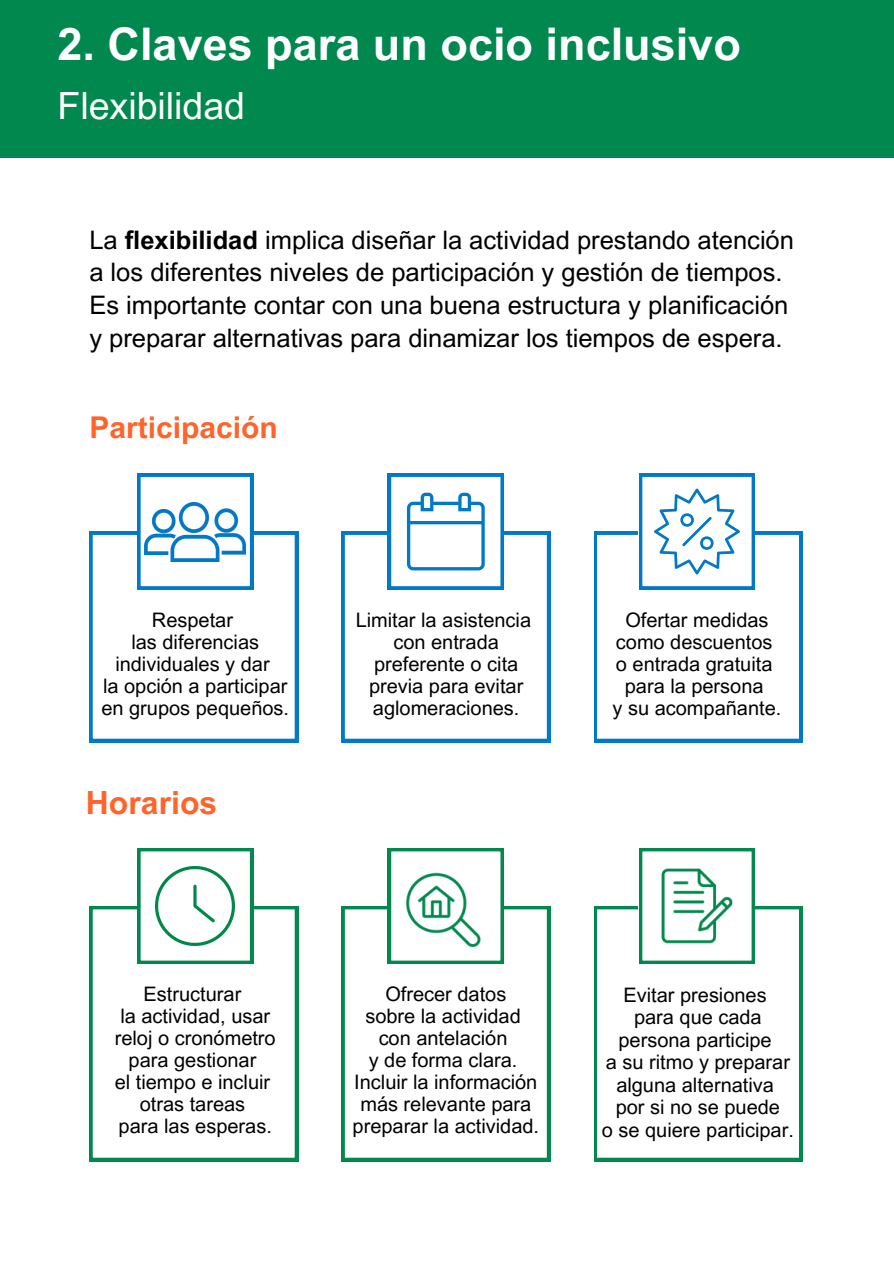
<style>
.page{position:relative;width:894px;height:1264px;background:#fff}
.page>*{position:absolute;margin:0;border:0;box-sizing:border-box;transform-origin:0 0}
.t1{font:700 45px "Arial MT Pro";color:#fff}
.t2{font:37.5px "Arial MT Pro";color:#fff}
.t3{font:700 31.95px "Arial MT Pro";color:#ff642b}
.t4{font:700 30px "Arial MT Pro";color:#ff642b}
.t5{font:25.5px/32.7px "Arial MT Pro";color:#000}
.t6{font:19.95px/21.9px "Arial MT Pro";color:#000;text-align:center}
.s1{font-weight:700}
</style>
<div class="page">
<div style="left:0;top:0;width:893px;height:157px;background:#01884e"></div>
<svg style="left:90px;top:473px;width:208px;height:269px"></svg>
<img style="left:145px;top:502px;width:101px;height:59px">
<svg style="left:342px;top:473px;width:208px;height:269px"></svg>
<svg style="left:594px;top:473px;width:208px;height:269px"></svg>
<svg style="left:90px;top:906px;width:208px;height:255px"></svg>
<svg style="left:137px;top:848px;width:116px;height:115px"></svg>
<img style="left:156px;top:866px;width:78px;height:79px">
<svg style="left:342px;top:906px;width:208px;height:255px"></svg>
<svg style="left:388px;top:848px;width:115px;height:115px"></svg>
<img style="left:395px;top:855px;width:101px;height:101px">
<svg style="left:594px;top:906px;width:208px;height:255px"></svg>
<svg style="left:638px;top:848px;width:116px;height:115px"></svg>
<img style="left:646px;top:855px;width:101px;height:101px">
<h1 class="t1" style="left:57px;top:27px;width:684px">2. Claves para un ocio inclusivo</h1>
<h1 class="t2" style="left:57px;top:91px;width:189px">Flexibilidad</h1>
<h3 class="t5" style="left:89px;top:227px;width:706px">La <span class="s1">flexibilidad</span> implica diseñar la actividad prestando atención a los diferentes niveles de participación y gestión de tiempos.<br>Es importante contar con una buena estructura y planificación y preparar alternativas para dinamizar los tiempos de espera.</h3>
<h2 class="t4" style="left:89px;top:416px;width:190px">Participación</h2>
<p class="t6" style="left:152px;top:611px;width:82px">Respetar</p>
<p class="t6" style="left:115px;top:633px;width:156px">las diferencias individuales y dar</p>
<p class="t6" style="left:101px;top:677px;width:189px;text-align:left">la opción a participar en grupos pequeños.</p>
<p class="t3" style="left:86px;top:790px;width:133px">Horarios</p>
<p class="t6" style="left:355px;top:611px;width:177px">Limitar la asistencia</p>
<p class="t6" style="left:369px;top:633px;width:156px">con entrada preferente o cita previa para evitar aglomeraciones.</p>
<p class="t6" style="left:625px;top:611px;width:145px">Ofertar medidas</p>
<p class="t6" style="left:615px;top:633px;width:158px">como descuentos</p>
<p class="t6" style="left:615px;top:655px;width:158px">o entrada gratuita</p>
<p class="t6" style="left:624px;top:677px;width:140px">para la persona</p>
<p class="t6" style="left:612px;top:699px;width:170px">y su acompañante.</p>
<h2 class="t6" style="left:144px;top:985px;width:99px">Estructurar</h2>
<p class="t6" style="left:115px;top:1007px;width:162px;text-align:left">la actividad, usar reloj o cronómetro</p>
<p class="t6" style="left:129px;top:1051px;width:129px">para gestionar</p>
<p class="t6" style="left:115px;top:1073px;width:157px">el tiempo e incluir</p>
<p class="t6" style="left:140px;top:1095px;width:107px">otras tareas</p>
<p class="t6" style="left:119px;top:1117px;width:155px">para las esperas.</p>
<p class="t6" style="left:385px;top:985px;width:122px">Ofrecer datos</p>
<p class="t6" style="left:365px;top:1007px;width:157px">sobre la actividad</p>
<p class="t6" style="left:378px;top:1029px;width:130px">con antelación</p>
<p class="t6" style="left:368px;top:1051px;width:150px">y de forma clara.</p>
<p class="t6" style="left:352px;top:1073px;width:188px">Incluir la información más relevante para preparar la actividad.</p>
<p class="t6" style="left:623px;top:986px;width:145px">Evitar presiones</p>
<p class="t6" style="left:618px;top:1008px;width:155px;line-height:22.5px">para que cada persona participe</p>
<p class="t6" style="left:605px;top:1053px;width:186px;line-height:22.5px">a su ritmo y preparar alguna alternativa</p>
<p class="t6" style="left:615px;top:1098px;width:166px">por si no se puede</p>
<p class="t6" style="left:601px;top:1121px;width:193px">o se quiere participar.</p>
</div>
